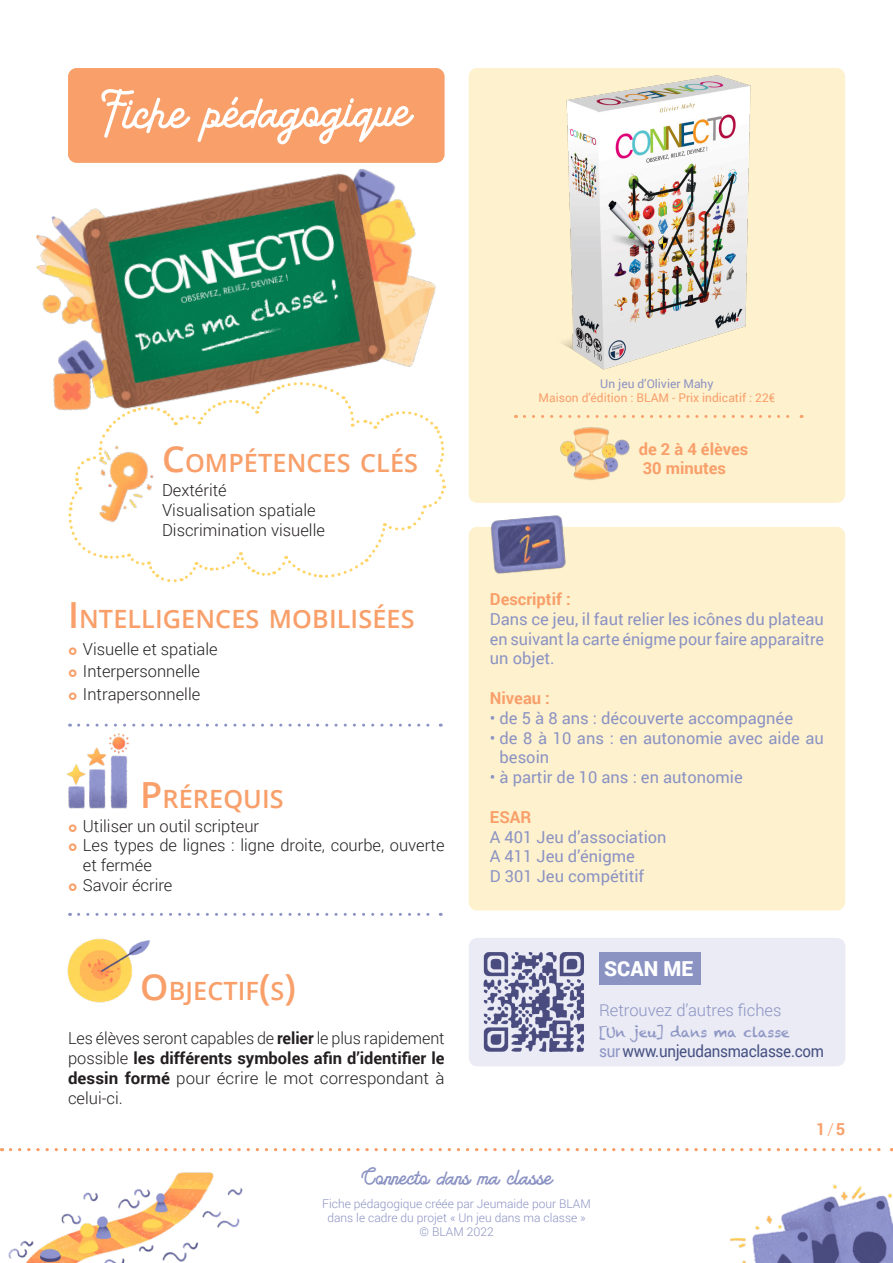
<style>
.page{position:relative;width:893px;height:1263px;background:#fff}
.page>*{position:absolute;margin:0;border:0;box-sizing:border-box;transform-origin:0 0}
.t1{font:52.5px "American Lemon";color:#fff}
.Titre{font:600 25.2px "Open Sans";letter-spacing:.005em;color:#f89f6a}
.t2{font:24px "American Lemon";color:#8b93c3}
.t3{font:900 20.7px "Roboto";color:#fff}
.texte_courant{font:300 16.5px/19.8px "Roboto";color:#231f20;text-align:justify}
.Texte_regular{font:16.5px/19.8px "Roboto";color:#8b93c3}
.CorpsDeTexte{font:300 16.5px/19.8px "Roboto";color:#231f20}
.Texte_regular-2{font:700 16.5px "Roboto";color:#f89f6a}
.Texte_regular-3{font:16.5px "Roboto";letter-spacing:-.02em;color:#465183;scale:.92 1}
.texte_courant-2{font:300 16.5px "Roboto";color:#8b93c3}
.t4{font:13.5px "Chalkduster";color:#8b93c3}
.t5{font:300 12px/14.4px "Roboto";color:#8b93c3;text-align:center}
.Texte_regular-4{font:12px "Roboto";color:#f89f6a}
.Texte_regular-5{font:12px "Roboto";color:#8b93c3}
.s1{font-size:36px}
.s2{font-weight:700}
.s3{color:#8b93c3}
.s4{font-weight:300}
</style>
<div class="page">
<img style="left:8px;top:1172px;width:235px;height:91px">
<img style="left:730px;top:1184px;width:163px;height:79px">
<svg style="left:71px;top:481px;width:375px;height:102px"></svg>
<div style="left:469px;top:527px;width:376px;height:383px;background:#fef1ce;border-radius:9px"></div>
<div style="left:68px;top:68px;width:377px;height:95px;background:#f89f6a;border-radius:9px"></div>
<div style="left:469px;top:68px;width:376px;height:435px;background:#fef1ce;border-radius:9px"></div>
<img style="left:68px;top:481px;width:107px;height:52px">
<img style="left:66px;top:733px;width:63px;height:76px">
<div style="left:469px;top:938px;width:376px;height:128px;background:#eaebf4;border-radius:9px"></div>
<img style="left:483px;top:952px;width:101px;height:100px">
<div style="left:599px;top:952px;width:102px;height:33px;background:#8b93c3"></div>
<img style="left:67px;top:938px;width:83px;height:65px">
<svg style="left:79px;top:913px;width:362px;height:3px"></svg>
<img style="left:560px;top:427px;width:70px;height:53px">
<img style="left:491px;top:515px;width:75px;height:59px">
<svg style="left:79px;top:724px;width:362px;height:3px"></svg>
<svg style="left:524px;top:415px;width:278px;height:3px"></svg>
<svg style="left:10px;top:1148px;width:882px;height:3px"></svg>
<img style="left:36px;top:130px;width:433px;height:351px">
<img style="left:562px;top:75px;width:189px;height:295px">
<p class="t1" style="left:103px;top:75px;width:308px">F iche pédagogique</p>
<p class="Titre" style="left:162px;top:445px;width:257px"><span class="s1">C</span>OMPÉTENCES CLÉS</p>
<p class="CorpsDeTexte" style="left:162px;top:480px;width:164px">Dextérité<br>Visualisation spatiale<br>Discrimination visuelle</p>
<p class="Titre" style="left:68px;top:601px;width:348px"><span class="s1">I</span> NTELLIGENCES MOBILISÉES</p>
<p class="texte_courant" style="left:83px;top:638px;width:136px">Visuelle et spatiale</p>
<p class="texte_courant" style="left:83px;top:661px;width:119px">Interpersonnelle</p>
<p class="texte_courant" style="left:83px;top:683px;width:119px">Intrapersonnelle</p>
<p class="Titre" style="left:140px;top:781px;width:145px"><span class="s1">P</span>RÉREQUIS</p>
<p class="texte_courant" style="left:83px;top:815px;width:178px">Utiliser un outil scripteur</p>
<p class="texte_courant" style="left:83px;top:835px;width:363px">Les types de lignes : ligne droite, courbe, ouverte et fermée</p>
<p class="texte_courant" style="left:83px;top:875px;width:91px">Savoir écrire</p>
<p class="Titre" style="left:140px;top:974px;width:157px"><span class="s1">O</span> BJECTIF<span class="s1">(</span>S<span class="s1">)</span></p>
<p class="texte_courant" style="left:68px;top:1028px;width:378px">Les élèves seront capables de <span class="s2">relier</span> le plus rapidement possible <span class="s2">les différents symboles afin d’identifier le dessin formé</span> pour écrire le mot correspondant à celui-ci.</p>
<p class="Texte_regular-5" style="left:600px;top:375px;width:115px">Un jeu d’Olivier Mahy</p>
<p class="Texte_regular-4" style="left:539px;top:389px;width:238px">Maison d’édition : BLAM - Prix indicatif : 22€</p>
<p class="Texte_regular-2" style="left:639px;top:437px;width:111px">de 2 à 4 élèves</p>
<p class="Texte_regular-2" style="left:643px;top:457px;width:85px">30 minutes</p>
<p class="Texte_regular-2" style="left:490px;top:587px;width:82px">Descriptif :</p>
<p class="Texte_regular" style="left:490px;top:608px;width:336px;text-align:justify">Dans ce jeu, il faut relier les icônes du plateau en suivant la carte énigme pour faire apparaitre un objet.</p>
<p class="Texte_regular-2" style="left:490px;top:686px;width:62px">Niveau :</p>
<p class="Texte_regular" style="left:490px;top:707px;width:305px">• de 5 à 8 ans : découverte accompagnée</p>
<p class="Texte_regular" style="left:500px;top:727px;width:326px;text-indent:-10px">• de 8 à 10 ans : en autonomie avec aide au besoin</p>
<p class="Texte_regular" style="left:490px;top:767px;width:254px">• à partir de 10 ans : en autonomie</p>
<p class="Texte_regular-2" style="left:490px;top:805px;width:43px">ESAR</p>
<p class="Texte_regular" style="left:490px;top:826px;width:178px">A 401 Jeu d’association<br>A 411 Jeu d’énigme<br>D 301 Jeu compétitif</p>
<p class="t3" style="left:604px;top:954px;width:90px">SCAN ME</p>
<p class="texte_courant-2" style="left:599px;top:999px;width:184px">Retrouvez d’autres fiches</p>
<p class="t4" style="left:599px;top:1024px;width:192px">[Un jeu] dans ma classe</p>
<p class="Texte_regular-3" style="left:599px;top:1039px;width:246px"><span class="s3">sur</span> www.unjeudansmaclasse.com</p>
<p class="Texte_regular-2" style="left:816px;top:1117px;width:30px">1 <span class="s4">/</span> 5</p>
<h3 class="t2" style="left:361px;top:1161px;width:192px">Connecto dans ma classe</h3>
<p class="t5" style="left:322px;top:1196px;width:270px">Fiche pédagogique créée par Jeumaide pour BLAM dans le cadre du projet « Un jeu dans ma classe » © BLAM 2022</p>
</div>
